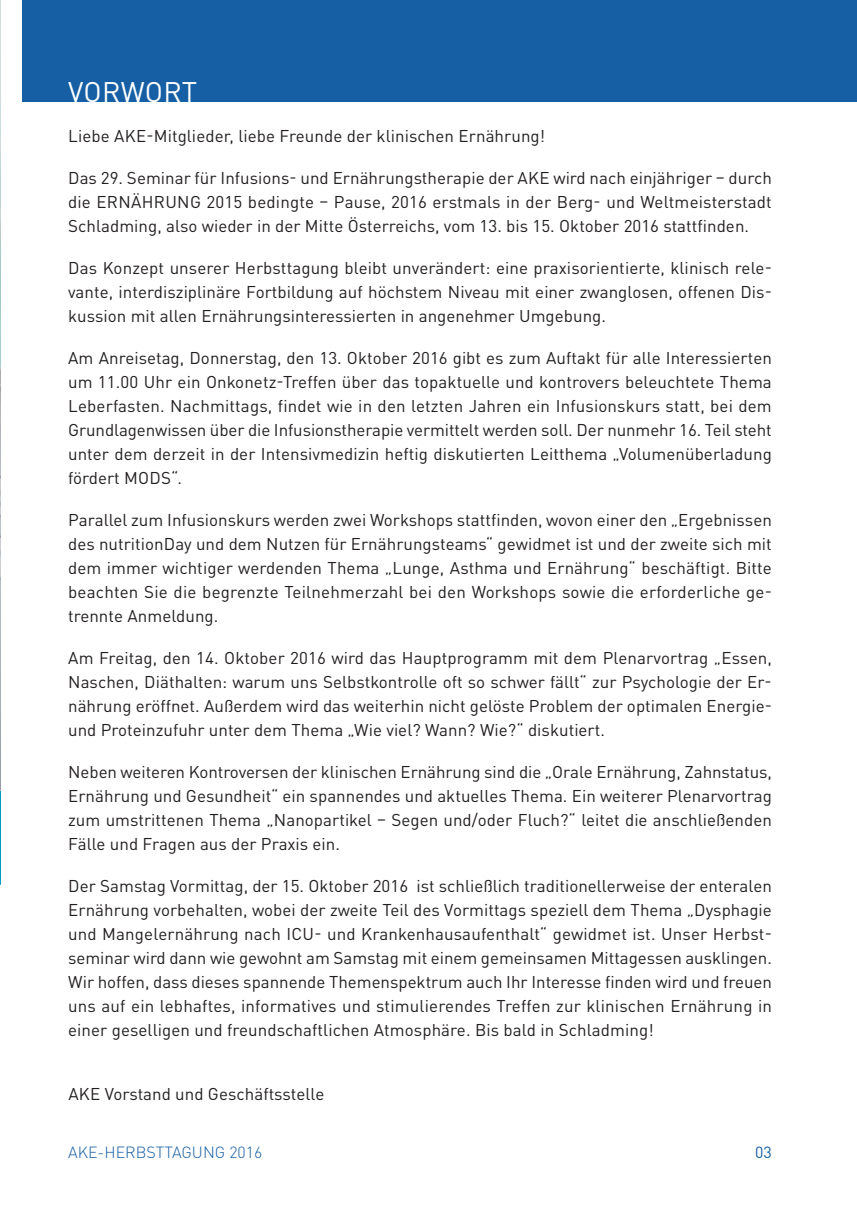
<style>
.page{position:relative;width:857px;height:1225px;background:#fff}
.page>*{position:absolute;margin:0;border:0;box-sizing:border-box;transform-origin:0 0}
.t1{font:28px "DINOT";letter-spacing:.005em;color:#fff}
.t2{font:16.8px/24px "DINOT";letter-spacing:.005em;color:#231f20;text-align:justify}
.t3{font:300 16px "DINOT";color:#165fa4}
.t4{font:16px "DINOT";color:#165fa4}
</style>
<div class="page">
<div style="left:23px;top:0;width:833px;height:101px;background:#165fa4"></div>
<img style="left:0;top:0;width:1px;height:790px">
<hr style="left:0;top:790px;width:1px;height:95px;background:#0099c2">
<h1 class="t1" style="left:68px;top:82px;width:130px">VORWORT</h1>
<p class="t2" style="left:68px;top:126px;width:478px">Liebe aKE-mitglieder, liebe Freunde der klinischen Ernährung!</p>
<p class="t2" style="left:68px;top:168px;width:704px">das 29. Seminar für infusions- und Ernährungstherapie der aKE wird nach einjähriger – durch die ERnähRung 2015 bedingte – pause, 2016 erstmals in der Berg- und Weltmeisterstadt Schladming, also wieder in der mitte Österreichs, vom 13. bis 15. Oktober 2016 stattfinden.</p>
<p class="t2" style="left:68px;top:258px;width:705px">das Konzept unserer herbsttagung bleibt unverändert: eine praxisorientierte, klinisch rele&shy;vante, interdisziplinäre Fortbildung auf höchstem niveau mit einer zwanglosen, offenen dis&shy;kussion mit allen Ernährungsinteressierten in angenehmer umgebung.</p>
<p class="t2" style="left:68px;top:348px;width:704px">am anreisetag, donnerstag, den 13. Oktober 2016 gibt es zum auftakt für alle interessierten um 11.00 uhr ein Onkonetz-Treffen über das topaktuelle und kontrovers beleuchtete Thema Leberfasten. nachmittags, findet wie in den letzten Jahren ein infusionskurs statt, bei dem grundlagenwissen über die infusionstherapie vermittelt werden soll. der nunmehr 16. Teil steht unter dem derzeit in der intensivmedizin heftig diskutierten Leitthema „Volumenüberladung fördert mOdS“.</p>
<p class="t2" style="left:68px;top:510px;width:705px">parallel zum infusionskurs werden zwei Workshops stattfinden, wovon einer den „Ergebnissen des nutritionday und dem nutzen für Ernährungsteams“ gewidmet ist und der zweite sich mit dem immer wichtiger werdenden Thema „Lunge, asthma und Ernährung“ beschäftigt. Bitte beachten Sie die begrenzte Teilnehmerzahl bei den Workshops sowie die erforderliche ge&shy;trennte anmeldung.</p>
<p class="t2" style="left:68px;top:648px;width:704px">am Freitag, den 14. Oktober 2016 wird das hauptprogramm mit dem plenarvortrag „Essen, naschen, diäthalten: warum uns Selbstkontrolle oft so schwer fällt“ zur psychologie der Er&shy;nährung eröffnet. außerdem wird das weiterhin nicht gelöste problem der optimalen Energie&shy;und proteinzufuhr unter dem Thema „Wie viel? Wann? Wie?“ diskutiert.</p>
<p class="t2" style="left:68px;top:762px;width:704px">neben weiteren Kontroversen der klinischen Ernährung sind die „Orale Ernährung, Zahnstatus, Ernährung und gesundheit“ ein spannendes und aktuelles Thema. Ein weiterer plenarvortrag zum umstrittenen Thema „nanopartikel – Segen und/oder Fluch?“ leitet die anschließenden Fälle und Fragen aus der praxis ein.</p>
<p class="t2" style="left:68px;top:876px;width:705px">der Samstag Vormittag, der 15. Oktober 2016 ist schließlich traditionellerweise der enteralen Ernährung vorbehalten, wobei der zweite Teil des Vormittags speziell dem Thema „dysphagie und mangelernährung nach iCu- und Krankenhausaufenthalt“ gewidmet ist. unser herbst&shy;seminar wird dann wie gewohnt am Samstag mit einem gemeinsamen mittagessen ausklingen.<br>Wir hoffen, dass dieses spannende Themenspektrum auch ihr interesse finden wird und freuen uns auf ein lebhaftes, informatives und stimulierendes Treffen zur klinischen Ernährung in einer geselligen und freundschaftlichen atmosphäre. Bis bald in Schladming!</p>
<p class="t2" style="left:68px;top:1084px;width:257px">aKE Vorstand und geschäftsstelle</p>
<p class="t3" style="left:68px;top:1146px;width:195px">AKE-HERBSTTAGUNG 2016</p>
<p class="t4" style="left:754px;top:1146px;width:18px">03</p>
</div>
